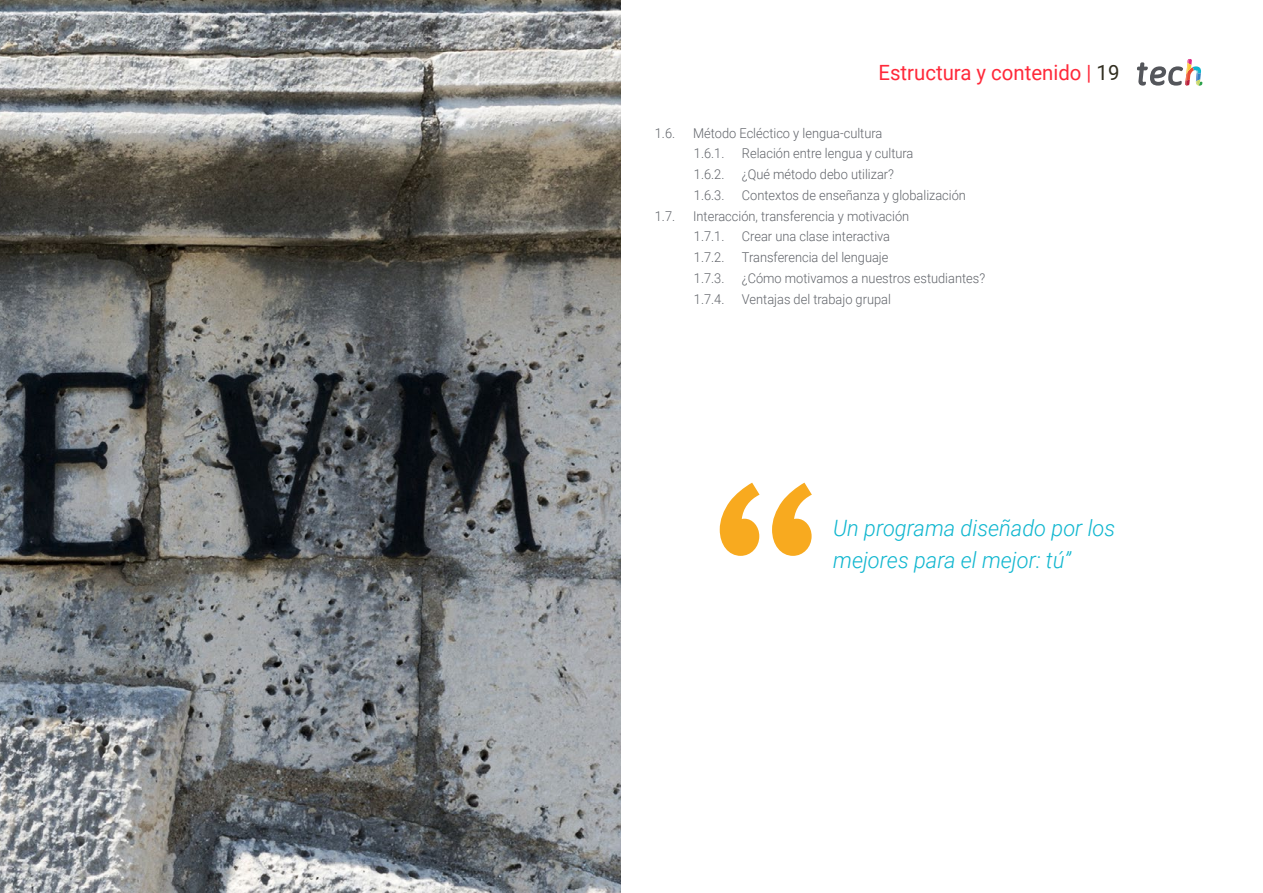
<style>
.page{position:relative;width:1263px;height:893px;background:#fff}
.page>*{position:absolute;margin:0;border:0;box-sizing:border-box;transform-origin:0 0}
.t1{font:italic 300 22.5px/31.5px "Roboto";color:#0fb6cf}
.t2{font:21px "Roboto";color:#ff293a}
.t3{font:300 13.5px/20.7px "Roboto";color:#61646a;scale:.95 1}
.s1{color:#312e20}
</style>
<div class="page">
<svg style="left:720px;top:483px;width:92px;height:73px"></svg>
<img style="left:0;top:0;width:621px;height:893px">
<svg style="left:1137px;top:59px;width:65px;height:27px"></svg>
<h2 class="t2" style="left:878px;top:57px;width:242px">Estructura y contenido | <span class="s1">19</span></h2>
<p class="t3" style="left:655px;top:122px;width:23px">1.6.</p>
<p class="t3" style="left:693px;top:122px;width:201px">Método Ecléctico y lengua-cultura<br>1.6.1.</p>
<p class="t3" style="left:742px;top:143px;width:182px">Relación entre lengua y cultura</p>
<p class="t3" style="left:694px;top:164px;width:34px">1.6.2.</p>
<p class="t3" style="left:742px;top:164px;width:162px">¿Qué método debo utilizar?</p>
<p class="t3" style="left:694px;top:184px;width:34px">1.6.3.</p>
<p class="t3" style="left:742px;top:184px;width:237px">Contextos de enseñanza y globalización</p>
<p class="t3" style="left:655px;top:205px;width:23px">1.7.</p>
<p class="t3" style="left:693px;top:205px;width:229px">Interacción, transferencia y motivación<br>1.7.1.</p>
<p class="t3" style="left:742px;top:226px;width:158px">Crear una clase interactiva</p>
<p class="t3" style="left:694px;top:247px;width:34px">1.7.2.</p>
<p class="t3" style="left:742px;top:247px;width:156px">Transferencia del lenguaje</p>
<p class="t3" style="left:694px;top:267px;width:34px">1.7.3.</p>
<p class="t3" style="left:742px;top:267px;width:258px">¿Cómo motivamos a nuestros estudiantes?</p>
<p class="t3" style="left:694px;top:288px;width:34px">1.7.4.</p>
<p class="t3" style="left:742px;top:288px;width:158px">Ventajas del trabajo grupal</p>
<h1 class="t1" style="left:833px;top:512px;width:284px">Un programa diseñado por los mejores para el mejor: tú”</h1>
</div>
